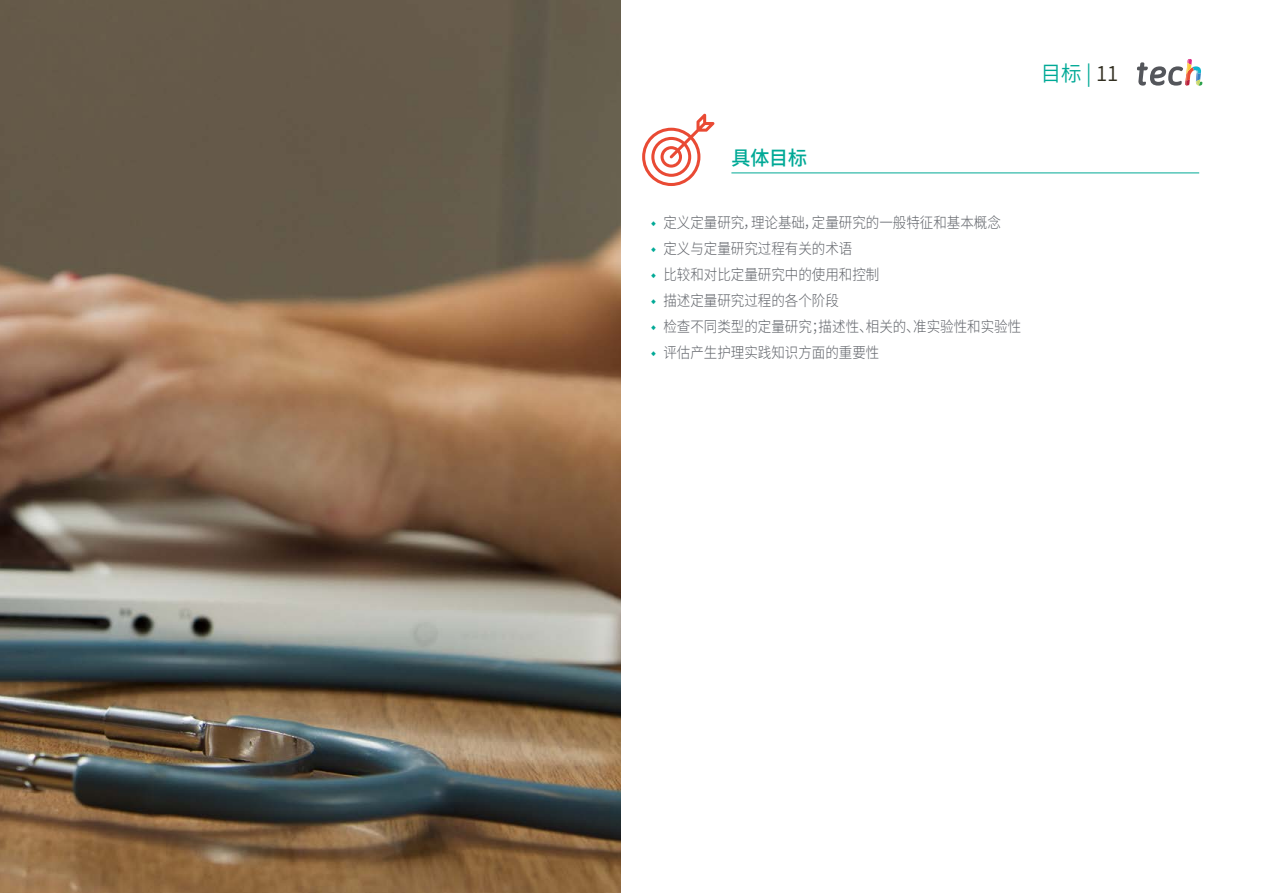
<style>
.page{position:relative;width:1263px;height:893px;background:#fff}
.page>*{position:absolute;margin:0;border:0;box-sizing:border-box;transform-origin:0 0}
.t1{font:21px "Source Han Sans CN";color:#00a996}
.t2{font:500 19.5px "Source Han Sans CN";color:#00a996}
.t3{font:300 15px/26px "Source Han Sans CN";color:#61646a;scale:.9 1}
.s1{color:#312e20}
</style>
<div class="page">
<hr style="left:731px;top:173px;width:468px;height:1px;background:#00a996">
<svg style="left:642px;top:114px;width:72px;height:72px"></svg>
<img style="left:0;top:0;width:621px;height:893px">
<svg style="left:1137px;top:59px;width:65px;height:27px"></svg>
<h1 class="t1" style="left:1041px;top:61px;width:79px">目标 | <span class="s1">11</span></h1>
<h2 class="t2" style="left:731px;top:147px;width:77px">具体目标</h2>
<p class="t3" style="left:663px;top:210px;width:399px">定义定量研究，理论基础，定量研究的一般特征和基本概念<br>定义与定量研究过程有关的术语<br>比较和对比定量研究中的使用和控制<br>描述定量研究过程的各个阶段<br>检查不同类型的定量研究；描述性、相关的、准实验性和实验性评估产生护理实践知识方面的重要性</p>
</div>
